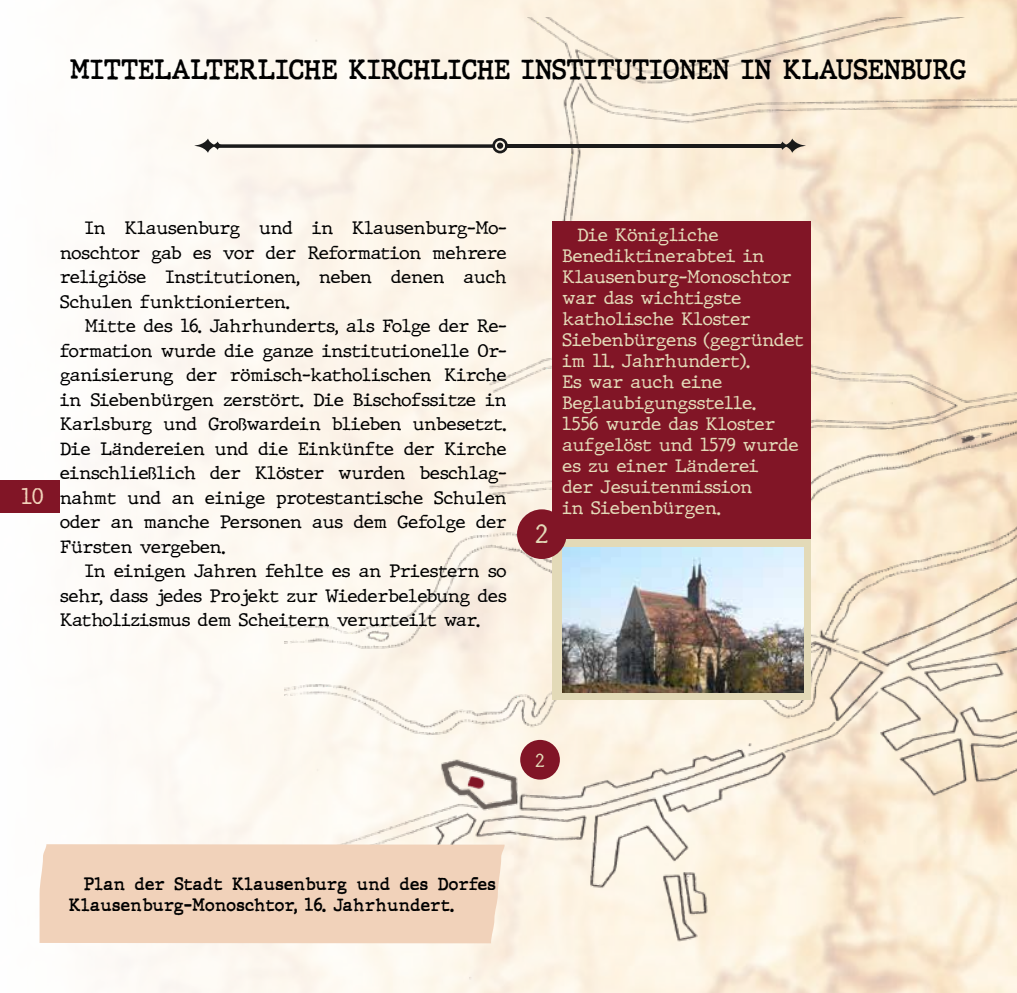
<style>
.page{position:relative;width:1017px;height:993px;background:#fff}
.page>*{position:absolute;margin:0;border:0;box-sizing:border-box;transform-origin:0 0}
.t1{font:700 27.3px "JMH Typewriter";letter-spacing:-.02em;color:#000}
.t2{font:24.5px "JMH Typewriter";color:#e3dab8}
.t3{font:21px "JMH Typewriter";color:#f1d2ba}
.t4{font:17.5px/24.5px "JMH Typewriter";color:#000;text-align:justify}
.t5{font:17.5px/21px "JMH Typewriter";color:#e3dab8}
.t6{font:700 17.5px/21px "JMH Typewriter";color:#000}
</style>
<div class="page">
<img style="left:0;top:0;width:1017px;height:992px">
<div style="left:0;top:480px;width:60px;height:32px;background:#811526"></div>
<img style="left:285px;top:18px;width:732px;height:974px">
<div style="left:520px;top:739px;width:40px;height:40px;background:#811526;border-radius:50%"></div>
<div style="left:40px;top:843px;width:465px;height:100px;background:#f1d2ba"></div>
<svg style="left:193px;top:138px;width:315px;height:15px"></svg>
<svg style="left:777px;top:138px;width:30px;height:15px"></svg>
<hr style="left:505px;top:144px;width:278px;height:4px;background:#1a1a1a">
<div style="left:552px;top:534px;width:258px;height:165px;background:#e3dab8"></div>
<img style="left:563px;top:547px;width:241px;height:145px">
<div style="left:552px;top:221px;width:258px;height:317px;background:#811526"></div>
<div style="left:517px;top:509px;width:50px;height:50px;background:#811526;border-radius:50%"></div>
<h1 class="t1" style="left:70px;top:53px;width:898px">MITTELALTERLICHE KIRCHLICHE INSTITUTIONEN IN KLAUSENBURG</h1>
<p class="t3" style="left:22px;top:484px;width:23px">10</p>
<p class="t4" style="left:60px;top:217px;width:448px;text-indent:25px">In Klausenburg und in Klausenburg-Mo&shy;noschtor gab es vor der Reformation mehrere religiöse Institutionen, neben denen auch Schulen funktionierten.</p>
<p class="t4" style="left:60px;top:315px;width:448px;text-indent:25px">Mitte des 16. Jahrhunderts, als Folge der Re&shy;formation wurde die ganze institutionelle Or&shy;ganisierung der römisch-katholischen Kirche in Siebenbürgen zerstört. Die Bischofssitze in Karlsburg und Großwardein blieben unbesetzt.<br>Die Ländereien und die Einkünfte der Kirche einschließlich der Klöster wurden beschlag&shy;nahmt und an einige protestantische Schulen oder an manche Personen aus dem Gefolge der Fürsten vergeben.</p>
<p class="t4" style="left:60px;top:560px;width:448px;text-indent:25px">In einigen Jahren fehlte es an Priestern so sehr, dass jedes Projekt zur Wiederbelebung des Katholizismus dem Scheitern verurteilt war.</p>
<h2 class="t2" style="left:535px;top:519px;width:14px">2</h2>
<p class="t5" style="left:563px;top:225px;width:243px;text-indent:15px">Die Königliche<br>Benediktinerabtei in<br>Klausenburg-Monoschtor war das wichtigste katholische Kloster<br>Siebenbürgens (gegründet im 11. Jahrhundert).<br>Es war auch eine<br>Beglaubigungsstelle.<br>1556 wurde das Kloster aufgelöst und 1579 wurde es zu einer Länderei<br>der Jesuitenmission<br>in Siebenbürgen.</p>
<p class="t5" style="left:535px;top:752px;width:11px">2</p>
<p class="t6" style="left:69px;top:874px;width:429px;text-indent:15px">Plan der Stadt Klausenburg und des Dorfes<br>Klausenburg-Monoschtor, 16. Jahrhundert.</p>
</div>
